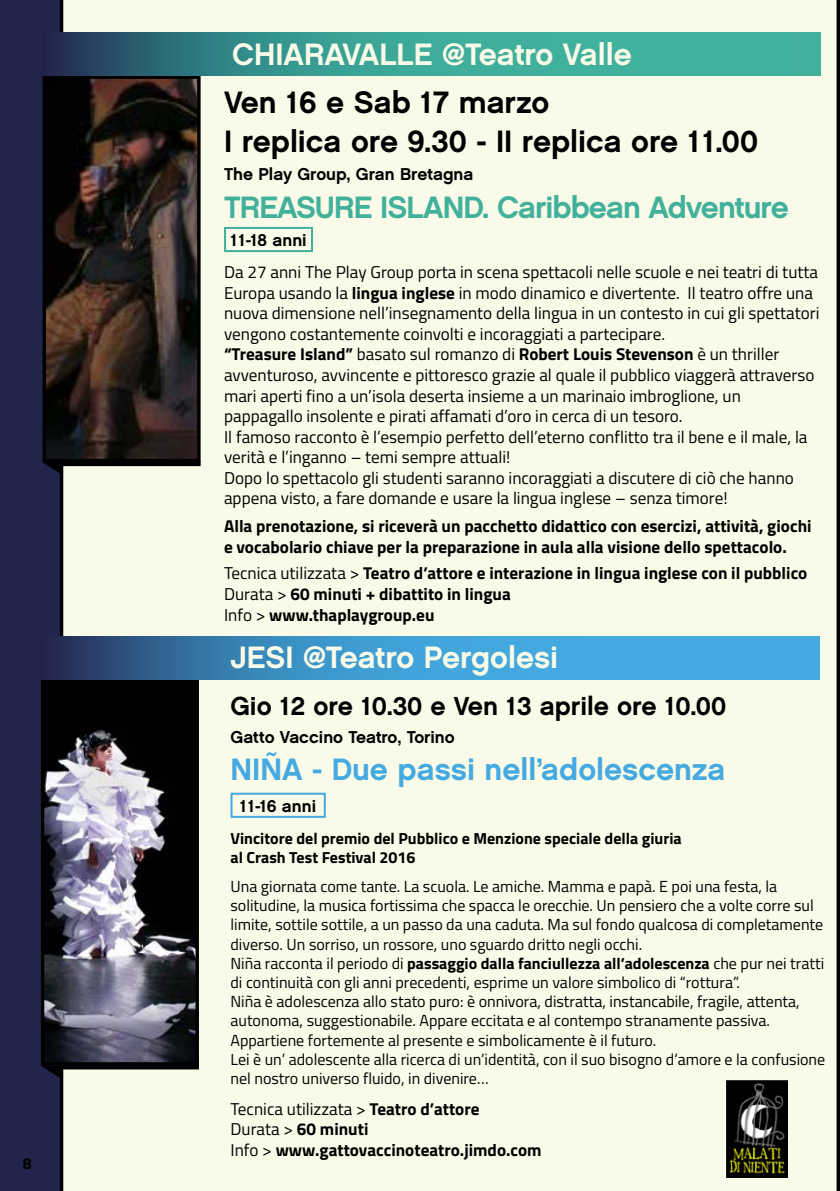
<style>
.page{position:relative;width:840px;height:1191px;background:#fff}
.page>*{position:absolute;margin:0;border:0;box-sizing:border-box;transform-origin:0 0}
.t1{font:30.8px/39.4px "Chalet New York Nineteen Sixty";color:#000}
.t2{font:30.8px "Chalet New York Nineteen Sixty";color:#fafae8}
.t3{font:30.8px "Chalet New York Nineteen Sixty";letter-spacing:-.03em;color:#41b19c}
.t4{font:30.8px "Chalet New York Nineteen Sixty";color:#44aae1}
.t5{font:26px "Chalet New York Nineteen Sixty";color:#000}
.t6{font:17.2px/20.6px "Titillium Web";color:#000}
.t7{font:700 17.2px/20.6px "Titillium Web";color:#000}
.t8{font:17.2px "Chalet New York Nineteen Sixty";color:#000}
.t9{font:16px/19.2px "Titillium Web";color:#000}
.t10{font:700 16px/19.2px "Titillium Web";color:#000}
.s1{font-weight:700}
.s2{font-weight:400}
</style>
<div class="page">
<div style="left:0;top:0;width:839px;height:1191px;background:#21254b"></div>
<div style="left:60px;top:0;width:779px;height:1191px;background:#fafae8"></div>
<img style="left:45px;top:683px;width:150px;height:378px">
<div style="left:41px;top:679px;width:158px;height:386px;border:3px solid #000"></div>
<svg style="left:41px;top:1065px;width:20px;height:13px"></svg>
<div style="left:61px;top:1064px;width:138px;height:5px;border:4px solid #000"></div>
<div style="left:230px;top:792px;width:95px;height:26px;border:2px solid #44aae1"></div>
<svg style="left:60px;top:637px;width:758px;height:42px;background:#3d92c5"></svg>
<img style="left:726px;top:1080px;width:61px;height:97px">
<img style="left:46px;top:79px;width:150px;height:379px">
<div style="left:42px;top:75px;width:158px;height:387px;border:3px solid #000"></div>
<svg style="left:42px;top:462px;width:21px;height:13px"></svg>
<div style="left:63px;top:461px;width:137px;height:5px;border:4px solid #000"></div>
<div style="left:224px;top:227px;width:89px;height:25px;border:2px solid #41b19c"></div>
<svg style="left:60px;top:33px;width:759px;height:42px;background:#38988f"></svg>
<p class="t10" style="left:23px;top:1153px;width:10px">8</p>
<h1 class="t2" style="left:232px;top:34px;width:401px">CHIARAVALLE @Teatro Valle</h1>
<h1 class="t1" style="left:224px;top:82px;width:535px">Ven 16 e Sab 17 marzo<br>I replica ore 9.30 - II replica ore 11.00</h1>
<p class="t8" style="left:224px;top:164px;width:251px">The Play Group, Gran Bretagna</p>
<h1 class="t3" style="left:224px;top:187px;width:566px">TREASURE ISLAND. Caribbean Adventure</h1>
<p class="t8" style="left:230px;top:229px;width:78px">11-18 anni</p>
<p class="t6" style="left:224px;top:261px;width:596px">Da 27 anni The Play Group porta in scena spettacoli nelle scuole e nei teatri di tutta Europa usando la <span class="s1">lingua inglese</span> in modo dinamico e divertente. Il teatro offre una nuova dimensione nell’insegnamento della lingua in un contesto in cui gli spettatori vengono costantemente coinvolti e incoraggiati a partecipare.<br><span class="s1">“Treasure Island”</span> basato sul romanzo di <span class="s1">Robert Louis Stevenson</span> è un thriller avventuroso, avvincente e pittoresco grazie al quale il pubblico viaggerà attraverso mari aperti fino a un’isola deserta insieme a un marinaio imbroglione, un pappagallo insolente e pirati affamati d’oro in cerca di un tesoro.<br>Il famoso racconto è l’esempio perfetto dell’eterno conflitto tra il bene e il male, la verità e l’inganno – temi sempre attuali!<br>Dopo lo spettacolo gli studenti saranno incoraggiati a discutere di ciò che hanno appena visto, a fare domande e usare la lingua inglese – senza timore!</p>
<p class="t7" style="left:224px;top:515px;width:588px">Alla prenotazione, si riceverà un pacchetto didattico con esercizi, attività, giochi e vocabolario chiave per la preparazione in aula alla visione dello spettacolo.</p>
<p class="t7" style="left:224px;top:562px;width:584px"><span class="s2">Tecnica utilizzata &gt;</span> Teatro d’attore e interazione in lingua inglese con il pubblico<br><span class="s2">Durata &gt;</span> 60 minuti + dibattito in lingua<br><span class="s2">Info &gt;</span> www.thaplaygroup.eu</p>
<h1 class="t2" style="left:230px;top:638px;width:329px">JESI @Teatro Pergolesi</h1>
<h2 class="t5" style="left:230px;top:689px;width:497px">Gio 12 ore 10.30 e Ven 13 aprile ore 10.00</h2>
<p class="t8" style="left:230px;top:726px;width:226px">Gatto Vaccino Teatro, Torino</p>
<h1 class="t4" style="left:230px;top:750px;width:496px">NIÑA - Due passi nell’adolescenza</h1>
<p class="t8" style="left:240px;top:795px;width:78px">11-16 anni</p>
<p class="t10" style="left:230px;top:828px;width:452px">Vincitore del premio del Pubblico e Menzione speciale della giuria al Crash Test Festival 2016</p>
<p class="t9" style="left:230px;top:876px;width:596px">Una giornata come tante. La scuola. Le amiche. Mamma e papà. E poi una festa, la solitudine, la musica fortissima che spacca le orecchie. Un pensiero che a volte corre sul limite, sottile sottile, a un passo da una caduta. Ma sul fondo qualcosa di completamente diverso. Un sorriso, un rossore, uno sguardo dritto negli occhi.<br>Niña racconta il periodo di <span class="s1">passaggio dalla fanciullezza all’adolescenza</span> che pur nei tratti di continuità con gli anni precedenti, esprime un valore simbolico di “rottura”.<br>Niña è adolescenza allo stato puro: è onnivora, distratta, instancabile, fragile, attenta, autonoma, suggestionabile. Appare eccitata e al contempo stranamente passiva.<br>Appartiene fortemente al presente e simbolicamente è il futuro.<br>Lei è un’ adolescente alla ricerca di un’identità, con il suo bisogno d’amore e la confusione nel nostro universo fluido, in divenire…</p>
<p class="t7" style="left:230px;top:1097px;width:312px"><span class="s2">Tecnica utilizzata &gt;</span> Teatro d’attore<br><span class="s2">Durata &gt;</span> 60 minuti<br><span class="s2">Info &gt;</span> www.gattovaccinoteatro.jimdo.com</p>
</div>
